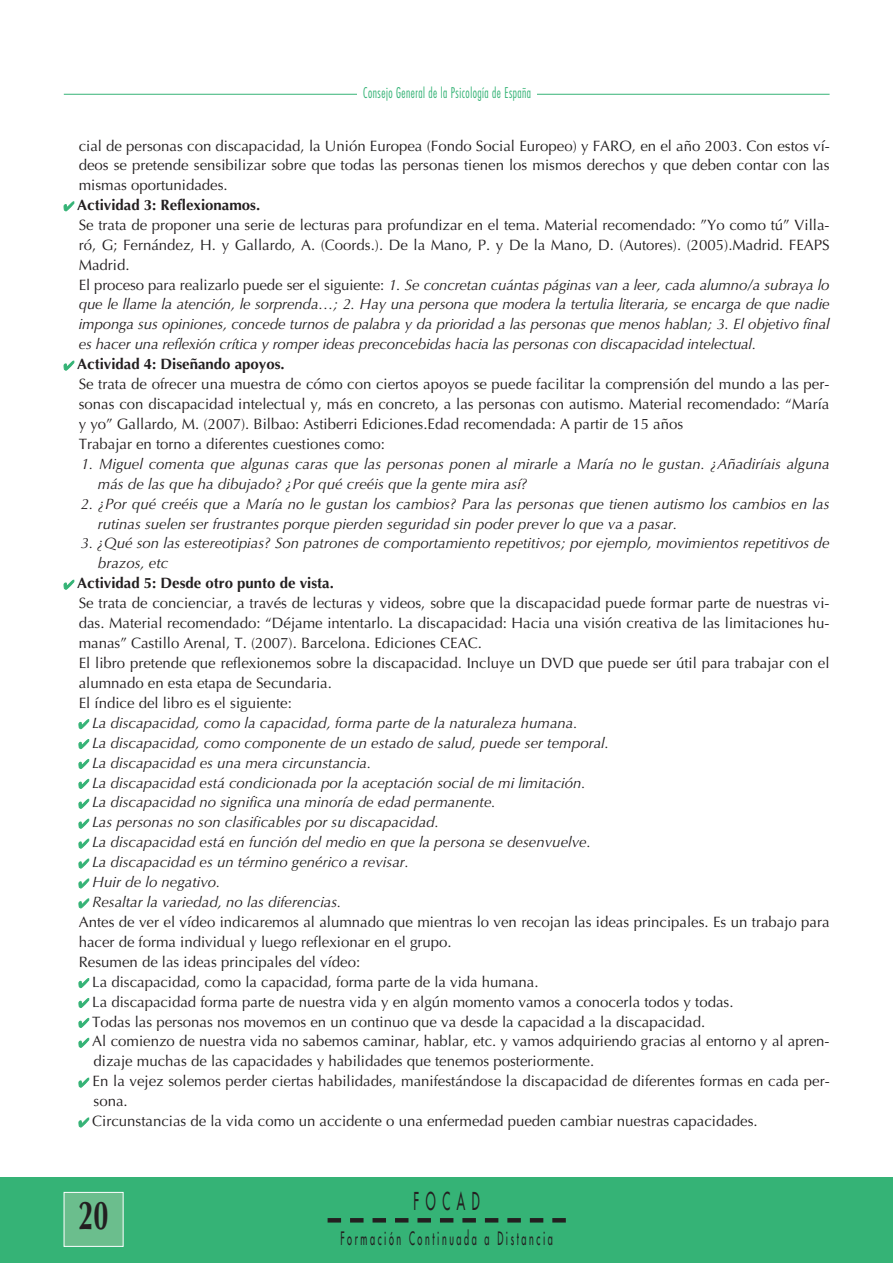
<style>
.page{position:relative;width:893px;height:1263px;background:#fff}
.page>*{position:absolute;margin:0;border:0;box-sizing:border-box;transform-origin:0 0}
.t1{font:700 40.5px "Optima";color:#231f20;scale:.67 1}
.t2{font:24px "Futura";letter-spacing:.55em;color:#231f20;scale:.5 1}
.t3{font:18px "Futura";letter-spacing:.29em;color:#231f20;scale:.5 1}
.t4{font:15px/20px "Optima";color:#231f20}
.t5{font:italic 15px/20px "Optima";color:#231f20}
.t6{font:300 condensed 14.4px "Futura";letter-spacing:.04em;color:#35b376;scale:.83 1}
.s1{color:#35b376}
.s2{font-weight:700;font-style:normal}
.s3{font-style:normal}
.s4{font-weight:700}
.s5{font-style:italic}
</style>
<div class="page">
<div style="left:0;top:1178px;width:892px;height:85px;background:#35b376"></div>
<svg style="left:341px;top:1218px;width:203px;height:5px"></svg>
<div style="left:327px;top:1218px;width:14px;height:5px;background:#231f20"></div>
<div style="left:552px;top:1218px;width:14px;height:5px;background:#231f20"></div>
<div style="left:64px;top:1193px;width:59px;height:53px;background:#6bbe8d"></div>
<div style="left:64px;top:1192px;width:59px;height:55px;border:1px solid #fff"></div>
<hr style="left:64px;top:94px;width:765px;height:1px;background:#35b376">
<div style="left:357px;top:85px;width:180px;height:37px;background:#fff"></div>
<p class="t6" style="left:363px;top:87px;width:204px">Consejo General de la Psicología de España</p>
<p class="t4" style="left:79px;top:137px;width:752px;text-align:justify">cial de personas con discapacidad, la Unión Europea (Fondo Social Europeo) y FARO, en el año 2003. Con estos ví&shy;deos se pretende sensibilizar sobre que todas las personas tienen los mismos derechos y que deben contar con las mismas oportunidades.</p>
<p class="t5" style="left:79px;top:196px;width:752px;text-indent:-15px"><span class="s1">✔</span> <span class="s2">Actividad 3: Reflexionamos.<br></span><span class="s3">Se trata de proponer una serie de lecturas para profundizar en el tema. Material recomendado: ”Yo como tú” Villa&shy;ró, G; Fernández, H. y Gallardo, A. (Coords.). De la Mano, P. y De la Mano, D. (Autores). (2005).Madrid. FEAPS Madrid.<br>El proceso para realizarlo puede ser el siguiente:</span> 1. Se concretan cuántas páginas van a leer, cada alumno/a subraya lo que le llame la atención, le sorprenda…; 2. Hay una persona que modera la tertulia literaria, se encarga de que nadie imponga sus opiniones, concede turnos de palabra y da prioridad a las personas que menos hablan; 3. El objetivo final es hacer una reflexión crítica y romper ideas preconcebidas hacia las personas con discapacidad intelectual.</p>
<p class="t4" style="left:79px;top:356px;width:752px;text-indent:-15px"><span class="s1">✔</span> <span class="s4">Actividad 4: Diseñando apoyos.<br></span>Se trata de ofrecer una muestra de cómo con ciertos apoyos se puede facilitar la comprensión del mundo a las per&shy;sonas con discapacidad intelectual y, más en concreto, a las personas con autismo. Material recomendado: “María y yo” Gallardo, M. (2007). Bilbao: Astiberri Ediciones.Edad recomendada: A partir de 15 años<br>Trabajar en torno a diferentes cuestiones como:</p>
<p class="t5" style="left:98px;top:455px;width:733px;text-indent:-17px">1. Miguel comenta que algunas caras que las personas ponen al mirarle a María no le gustan. ¿Añadiríais alguna más de las que ha dibujado? ¿Por qué creéis que la gente mira así?</p>
<p class="t5" style="left:98px;top:495px;width:733px;text-indent:-17px">2. ¿Por qué creéis que a María no le gustan los cambios? Para las personas que tienen autismo los cambios en las rutinas suelen ser frustrantes porque pierden seguridad sin poder prever lo que va a pasar.</p>
<p class="t5" style="left:98px;top:535px;width:733px;text-indent:-17px">3. ¿Qué son las estereotipias? Son patrones de comportamiento repetitivos; por ejemplo, movimientos repetitivos de brazos, etc</p>
<p class="t4" style="left:79px;top:575px;width:752px;text-indent:-15px"><span class="s1">✔</span> <span class="s4">Actividad 5: Desde otro punto de vista.<br></span>Se trata de concienciar, a través de lecturas y videos, sobre que la discapacidad puede formar parte de nuestras vi&shy;das. Material recomendado: “Déjame intentarlo. La discapacidad: Hacia una visión creativa de las limitaciones hu&shy;manas” Castillo Arenal, T. (2007). Barcelona. Ediciones CEAC.<br>El libro pretende que reflexionemos sobre la discapacidad. Incluye un DVD que puede ser útil para trabajar con el alumnado en esta etapa de Secundaria.<br>El índice del libro es el siguiente:</p>
<p class="t5" style="left:79px;top:714px;width:500px"><span class="s1">✔</span> La discapacidad, como la capacidad, forma parte de la naturaleza humana.</p>
<p class="t5" style="left:79px;top:734px;width:531px"><span class="s1">✔</span> La discapacidad, como componente de un estado de salud, puede ser temporal.</p>
<p class="t5" style="left:79px;top:754px;width:294px"><span class="s1">✔</span> La discapacidad es una mera circunstancia.</p>
<p class="t5" style="left:79px;top:774px;width:508px"><span class="s1">✔</span> La discapacidad está condicionada por la aceptación social de mi limitación.</p>
<p class="t5" style="left:79px;top:794px;width:418px"><span class="s1">✔</span> La discapacidad no significa una minoría de edad permanente.</p>
<p class="t5" style="left:79px;top:814px;width:362px"><span class="s1">✔</span> Las personas no son clasificables por su discapacidad.</p>
<p class="t5" style="left:79px;top:834px;width:513px"><span class="s1">✔</span> La discapacidad está en función del medio en que la persona se desenvuelve.</p>
<p class="t5" style="left:79px;top:854px;width:332px"><span class="s1">✔</span> La discapacidad es un término genérico a revisar.</p>
<p class="t5" style="left:79px;top:873px;width:143px"><span class="s1">✔</span> Huir de lo negativo.</p>
<p class="t4" style="left:79px;top:893px;width:752px"><span class="s1">✔</span> <span class="s5">Resaltar la variedad, no las diferencias.<br></span>Antes de ver el vídeo indicaremos al alumnado que mientras lo ven recojan las ideas principales. Es un trabajo para hacer de forma individual y luego reflexionar en el grupo.<br>Resumen de las ideas principales del vídeo:</p>
<p class="t4" style="left:79px;top:973px;width:461px"><span class="s1">✔</span> La discapacidad, como la capacidad, forma parte de la vida humana.</p>
<p class="t4" style="left:79px;top:993px;width:656px"><span class="s1">✔</span> La discapacidad forma parte de nuestra vida y en algún momento vamos a conocerla todos y todas.</p>
<p class="t4" style="left:79px;top:1013px;width:628px"><span class="s1">✔</span> Todas las personas nos movemos en un continuo que va desde la capacidad a la discapacidad.</p>
<p class="t4" style="left:94px;top:1033px;width:737px;text-indent:-15px"><span class="s1">✔</span> Al comienzo de nuestra vida no sabemos caminar, hablar, etc. y vamos adquiriendo gracias al entorno y al apren&shy;dizaje muchas de las capacidades y habilidades que tenemos posteriormente.</p>
<p class="t4" style="left:94px;top:1073px;width:737px;text-indent:-15px"><span class="s1">✔</span> En la vejez solemos perder ciertas habilidades, manifestándose la discapacidad de diferentes formas en cada per&shy;sona.</p>
<p class="t4" style="left:79px;top:1112px;width:680px"><span class="s1">✔</span> Circunstancias de la vida como un accidente o una enfermedad pueden cambiar nuestras capacidades.</p>
<h1 class="t1" style="left:79px;top:1199px;width:46px">20</h1>
<h2 class="t2" style="left:413px;top:1189px;width:134px">FOCAD</h2>
<p class="t3" style="left:340px;top:1230px;width:426px">Formación Continuada a Distancia</p>
</div>
